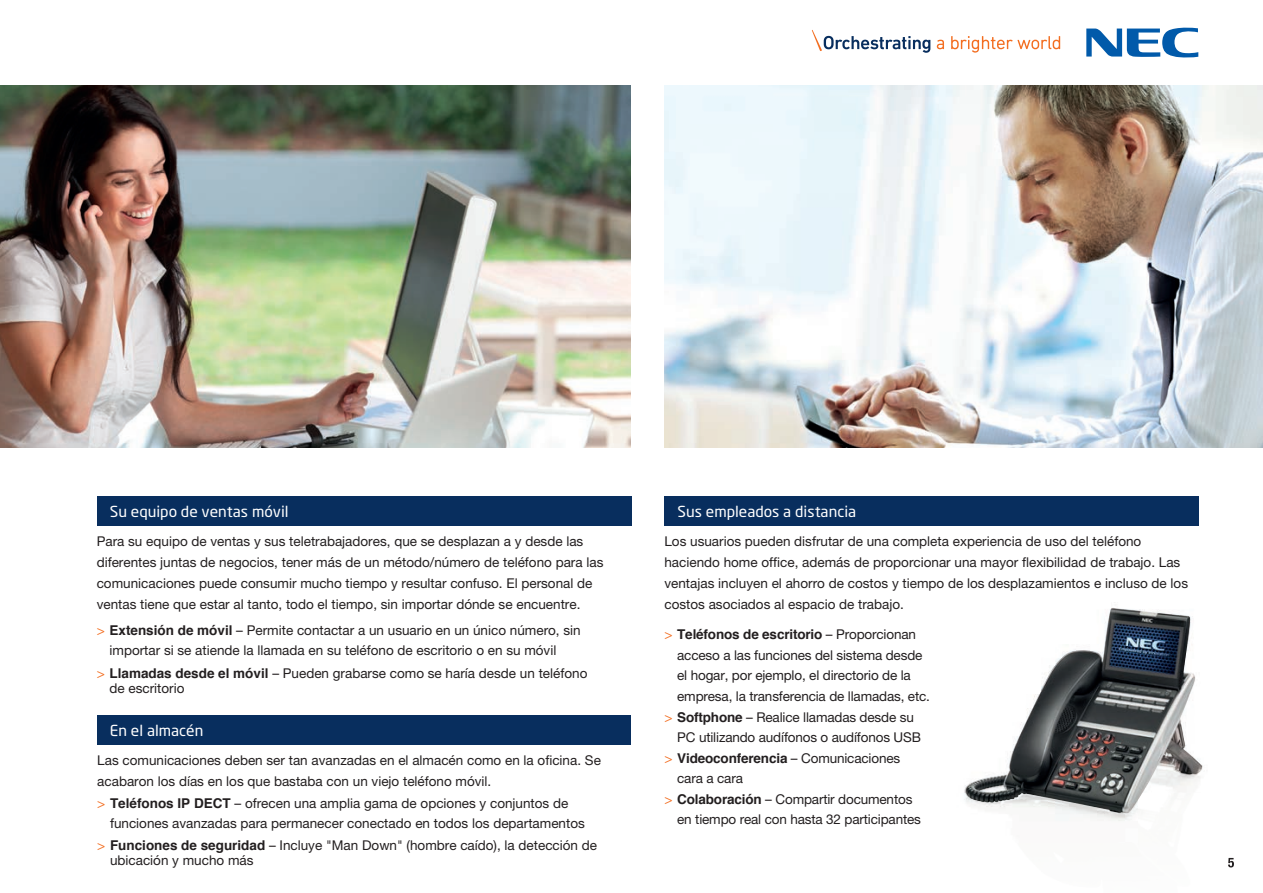
<style>
.page{position:relative;width:1263px;height:893px;background:#fff}
.page>*{position:absolute;margin:0;border:0;box-sizing:border-box;transform-origin:0 0}
.t1{font:15px "Neo Sans Std";color:#fff}
.t2{font:13.5px/21px "Helvetica Neue LT Pro";color:#231f20}
.t3{font:700 13.5px "Helvetica";letter-spacing:-.01em;color:#231f20}
.s1{color:#f36e21}
.s2{font-family:"Helvetica";font-weight:700}
.s3{font-family:"Helvetica Neue LT Pro";font-weight:400;color:#f36e21}
.s4{font-family:"Helvetica Neue LT Pro";font-weight:400}
</style>
<div class="page">
<svg style="left:937px;top:40px;width:7px;height:9px"></svg>
<svg style="left:951px;top:36px;width:109px;height:17px"></svg>
<svg style="left:812px;top:30px;width:118px;height:23px"></svg>
<svg style="left:1086px;top:27px;width:112px;height:31px"></svg>
<div style="left:664px;top:496px;width:535px;height:30px;background:#082e5e"></div>
<img style="left:964px;top:608px;width:269px;height:260px">
<svg style="left:1228px;top:858px;width:6px;height:9px"></svg>
<img style="left:965px;top:612px;width:237px;height:202px">
<div style="left:97px;top:496px;width:534px;height:30px;background:#082e5e"></div>
<div style="left:97px;top:715px;width:533px;height:30px;background:#082e5e"></div>
<img style="left:664px;top:85px;width:599px;height:363px">
<img style="left:0;top:85px;width:630px;height:363px">
<p class="t1" style="left:110px;top:502px;width:180px">Su equipo de ventas móvil</p>
<p class="t2" style="left:97px;top:531px;width:508px">Para su equipo de ventas y sus teletrabajadores, que se desplazan a y desde las diferentes juntas de negocios, tener más de un método/número de teléfono para las comunicaciones puede consumir mucho tiempo y resultar confuso. El personal de ventas tiene que estar al tanto, todo el tiempo, sin importar dónde se encuentre.</p>
<p class="t2" style="left:109px;top:620px;width:473px;line-height:20.1px;text-indent:-13px"><span class="s1">&gt;</span> <span class="s2">Extensión de móvil</span> – Permite contactar a un usuario en un único número, sin importar si se atiende la llamada en su teléfono de escritorio o en su móvil</p>
<p class="t2" style="left:109px;top:665px;width:479px;line-height:15.6px;text-indent:-13px"><span class="s1">&gt;</span> <span class="s2">Llamadas desde el móvil</span> – Pueden grabarse como se haría desde un teléfono de escritorio</p>
<p class="t1" style="left:110px;top:721px;width:95px">En el almacén</p>
<p class="t2" style="left:97px;top:749px;width:505px">Las comunicaciones deben ser tan avanzadas en el almacén como en la oficina. Se acabaron los días en los que bastaba con un viejo teléfono móvil.<br><span class="s1">&gt;</span> <span class="s2">Teléfonos IP DECT</span> – ofrecen una amplia gama de opciones y conjuntos de</p>
<p class="t2" style="left:97px;top:811px;width:501px;line-height:22.5px;text-align:center">funciones avanzadas para permanecer conectado en todos los departamentos<br><span class="s1">&gt;</span> <span class="s2">Funciones de seguridad</span> – Incluye "Man Down" (hombre caído), la detección de</p>
<p class="t2" style="left:110px;top:849px;width:145px">ubicación y mucho más</p>
<p class="t1" style="left:678px;top:502px;width:180px">Sus empleados a distancia</p>
<p class="t2" style="left:664px;top:531px;width:525px">Los usuarios pueden disfrutar de una completa experiencia de uso del teléfono haciendo home office, además de proporcionar una mayor flexibilidad de trabajo. Las ventajas incluyen el ahorro de costos y tiempo de los desplazamientos e incluso de los costos asociados al espacio de trabajo.</p>
<p class="t3" style="left:664px;top:623px;width:253px"><span class="s3">&gt;</span> Teléfonos de escritorio <span class="s4">– Proporcionan</span></p>
<p class="t2" style="left:677px;top:644px;width:247px">acceso a las funciones del sistema desde</p>
<p class="t2" style="left:677px;top:665px;width:235px">el hogar, por ejemplo, el directorio de la</p>
<p class="t2" style="left:677px;top:685px;width:254px">empresa, la transferencia de llamadas, etc.</p>
<p class="t2" style="left:664px;top:706px;width:251px"><span class="s1">&gt;</span> <span class="s2">Softphone</span> – Realice llamadas desde su</p>
<p class="t2" style="left:677px;top:726px;width:245px">PC utilizando audífonos o audífonos USB</p>
<p class="t3" style="left:664px;top:747px;width:237px"><span class="s3">&gt;</span> Videoconferencia <span class="s4">– Comunicaciones</span></p>
<p class="t2" style="left:677px;top:767px;width:67px">cara a cara</p>
<p class="t2" style="left:664px;top:788px;width:249px"><span class="s1">&gt;</span> <span class="s2">Colaboración</span> – Compartir documentos</p>
<p class="t2" style="left:677px;top:808px;width:245px">en tiempo real con hasta 32 participantes</p>
</div>
